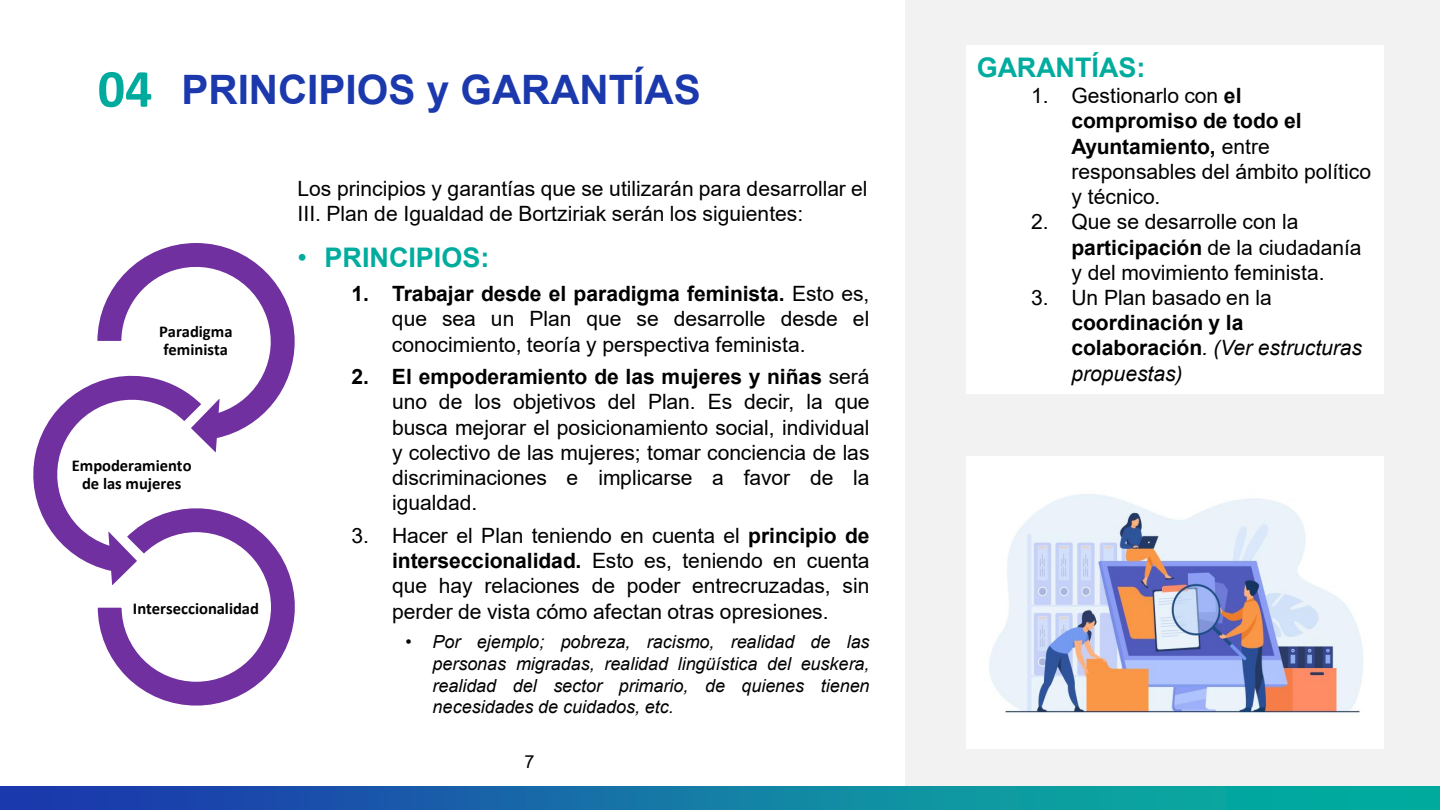
<style>
.page{position:relative;width:1440px;height:810px;background:#fff}
.page>*{position:absolute;margin:0;border:0;box-sizing:border-box;transform-origin:0 0}
.t1{font:700 40.5px "Arial";color:#1b39ac}
.t2{font:700 27px "Arial";color:#00ac9e}
.t3{font:21.15px "Arial";color:#000}
.t4{font:italic 21.15px "Arial";color:#000}
.t5{font:21px/25.2px "Arial";color:#000}
.t6{font:700 21px/25.2px "Arial";color:#000}
.t7{font:italic 21px "Arial";color:#000}
.t8{font:italic 18px/21.6px "Arial";color:#000;text-align:justify}
.t9{font:18px "Arial";color:#000}
.t10{font:700 16.65px "Calibri";color:#000}
.t11{font:700 16.5px/18.1px "Calibri";color:#000}
.s1{font-family:"Calibri";font-size:54px;color:#00ab9e}
.s2{font-weight:400}
.s3{font-weight:700}
.s4{font-style:normal}
.s5{font-weight:700;font-style:normal}
</style>
<div class="page">
<div style="left:905px;top:0;width:535px;height:810px;background:#f2f2f2"></div>
<svg style="left:0;top:787px;width:1440px;height:23px;background:#1179a5"></svg>
<img style="left:966px;top:457px;width:417px;height:291px">
<div style="left:966px;top:45px;width:417px;height:349px;background:#fff"></div>
<svg style="left:33px;top:243px;width:262px;height:463px"></svg>
<h1 class="t1" style="left:98px;top:61px;width:605px"><span class="s1">04</span> PRINCIPIOS y GARANTÍAS</h1>
<p class="t11" style="left:159px;top:322px;width:75px">Paradigma feminista</p>
<p class="t11" style="left:72px;top:456px;width:121px;text-align:center">Empoderamiento de las mujeres</p>
<p class="t10" style="left:133px;top:596px;width:128px">Interseccionalidad</p>
<p class="t5" style="left:298px;top:176px;width:572px">Los principios y garantías que se utilizarán para desarrollar el<br>III. Plan de Igualdad de Bortziriak serán los siguientes:</p>
<p class="t2" style="left:298px;top:239px;width:193px"><span class="s2">•</span> PRINCIPIOS:</p>
<p class="t5" style="left:392px;top:281px;width:479px;text-align:justify;text-indent:-40px"><span class="s3">1. Trabajar desde el paradigma feminista.</span> Esto es, que sea un Plan que se desarrolle desde el conocimiento, teoría y perspectiva feminista.</p>
<p class="t6" style="left:351px;top:365px;width:520px">2. El empoderamiento de las mujeres y niñas <span class="s2">será</span></p>
<p class="t3" style="left:392px;top:387px;width:479px">uno de los objetivos del Plan. Es decir, la que</p>
<p class="t5" style="left:392px;top:415px;width:479px;text-align:justify">busca mejorar el posicionamiento social, individual y colectivo de las mujeres; tomar conciencia de las discriminaciones e implicarse a favor de la igualdad.</p>
<p class="t5" style="left:352px;top:523px;width:520px">3. Hacer el Plan teniendo en cuenta el <span class="s3">principio de</span></p>
<p class="t3" style="left:392px;top:546px;width:479px"><span class="s3">interseccionalidad.</span> Esto es, teniendo en cuenta</p>
<p class="t5" style="left:392px;top:573px;width:479px">que hay relaciones de poder entrecruzadas, sin perder de vista cómo afectan otras opresiones.</p>
<p class="t8" style="left:433px;top:632px;width:439px;text-indent:-27px"><span class="s4">•</span> Por ejemplo; pobreza, racismo, realidad de las personas migradas, realidad lingüística del euskera, realidad del sector primario, de quienes tienen necesidades de cuidados, etc.</p>
<p class="t9" style="left:524px;top:749px;width:12px">7</p>
<p class="t2" style="left:977px;top:48px;width:170px">GARANTÍAS:</p>
<p class="t6" style="left:1072px;top:84px;width:232px;text-indent:-40px"><span class="s2">1. Gestionarlo con</span> el compromiso de todo el<br>Ayuntamiento, <span class="s2">entre</span></p>
<p class="t3" style="left:1072px;top:157px;width:301px">responsables del ámbito político</p>
<p class="t5" style="left:1072px;top:184px;width:90px">y técnico.</p>
<p class="t5" style="left:1072px;top:209px;width:292px;text-indent:-40px">2. Que se desarrolle con la <span class="s3">participación</span> de la ciudadanía y del movimiento feminista.</p>
<p class="t5" style="left:1031px;top:285px;width:242px">3. Un Plan basado en la</p>
<p class="t6" style="left:1072px;top:310px;width:174px">coordinación y la</p>
<p class="t4" style="left:1072px;top:334px;width:292px"><span class="s5">colaboración</span>. (Ver estructuras</p>
<p class="t7" style="left:1072px;top:360px;width:113px">propuestas)</p>
</div>
